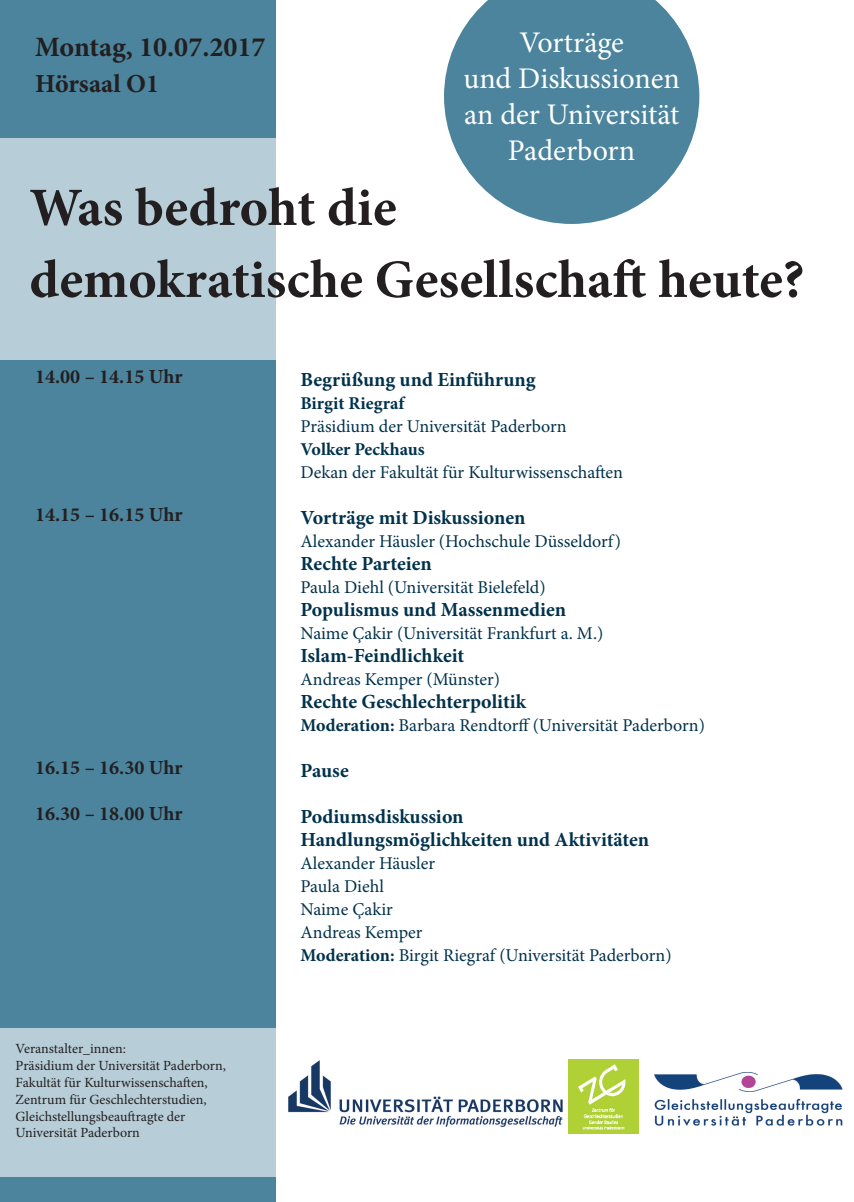
<style>
.page{position:relative;width:854px;height:1202px;background:#fff}
.page>*{position:absolute;margin:0;border:0;box-sizing:border-box;transform-origin:0 0}
.t1{font:700 54px/72px "Minion Pro";color:#231f20}
.t2{font:30px/36px "Minion Pro";letter-spacing:-.005em;color:#fff;text-align:center}
.t3{font:700 28px "Minion Pro";color:#231f20}
.t4{font:700 26px "Minion Pro";color:#231f20}
.t5{font:700 20px/23px "Minion Pro";color:#00324c}
.t6{font:700 20px "Minion Pro";color:#231f20}
.t7{font:18px/23px "Minion Pro";color:#00324c}
.t8{font:700 18px "Minion Pro";color:#00324c}
.t9{font:14px/16.8px "Minion Pro";color:#231f20}
.s1{font-weight:700}
</style>
<div class="page">
<div style="left:0;top:0;width:275px;height:1202px;background:#4b849c"></div>
<svg style="left:0;top:1028px;width:639px;height:148px;fill:#b7cdd7"></svg>
<div style="left:0;top:139px;width:276px;height:221px;background:#b7cdd7"></div>
<img style="left:568px;top:1060px;width:70px;height:74px">
<div style="left:284px;top:1060px;width:279px;height:73px;background:#fff"></div>
<img style="left:288px;top:1060px;width:274px;height:67px">
<svg style="left:444px;top:0;width:255px;height:224px;fill:#4b849c"></svg>
<img style="left:654px;top:1072px;width:189px;height:54px">
<h3 class="t3" style="left:35px;top:28px;width:232px">Montag, 10.07.2017</h3>
<h3 class="t4" style="left:35px;top:66px;width:125px">Hörsaal O1</h3>
<h2 class="t2" style="left:463px;top:25px;width:218px">Vorträge<br>und Diskussionen an der Universität<br>Paderborn</h2>
<h1 class="t1" style="left:30px;top:171px;width:776px">Was bedroht die<br>demokratische Gesellschaft heute?</h1>
<p class="t6" style="left:35px;top:362px;width:149px">14.00 – 14.15 Uhr</p>
<p class="t6" style="left:35px;top:500px;width:149px">14.15 – 16.15 Uhr</p>
<p class="t6" style="left:35px;top:753px;width:149px">16.15 – 16.30 Uhr</p>
<p class="t6" style="left:35px;top:799px;width:149px">16.30 – 18.00 Uhr</p>
<p class="t9" style="left:16px;top:1041px;width:212px">Veranstalter_innen:<br>Präsidium der Universität Paderborn,<br>Fakultät für Kulturwissenschaften,<br>Zentrum für Geschlechterstudien,<br>Gleichstellungsbeauftragte der<br>Universität Paderborn</p>
<p class="t5" style="left:300px;top:368px;width:236px">Begrüßung und Einführung</p>
<p class="t8" style="left:300px;top:390px;width:105px">Birgit Riegraf</p>
<p class="t7" style="left:300px;top:415px;width:268px">Präsidium der Universität Paderborn</p>
<p class="t8" style="left:300px;top:436px;width:126px">Volker Peckhaus</p>
<p class="t7" style="left:300px;top:461px;width:324px">Dekan der Fakultät für Kulturwissenschaften</p>
<p class="t5" style="left:300px;top:506px;width:226px">Vorträge mit Diskussionen</p>
<p class="t7" style="left:300px;top:530px;width:322px">Alexander Häusler (Hochschule Düsseldorf)</p>
<p class="t5" style="left:300px;top:552px;width:133px">Rechte Parteien</p>
<p class="t7" style="left:300px;top:576px;width:247px">Paula Diehl (Universität Bielefeld)</p>
<p class="t5" style="left:300px;top:598px;width:267px">Populismus und Massenmedien</p>
<p class="t7" style="left:300px;top:622px;width:304px">Naime Çakir (Universität Frankfurt a. M.)</p>
<p class="t5" style="left:300px;top:644px;width:165px">Islam-Feindlichkeit</p>
<p class="t7" style="left:300px;top:668px;width:201px">Andreas Kemper (Münster)</p>
<p class="t5" style="left:300px;top:690px;width:227px">Rechte Geschlechterpolitik</p>
<p class="t7" style="left:300px;top:714px;width:406px"><span class="s1">Moderation:</span> Barbara Rendtorff (Universität Paderborn)</p>
<p class="t5" style="left:300px;top:759px;width:50px">Pause</p>
<p class="t5" style="left:300px;top:805px;width:350px">Podiumsdiskussion<br>Handlungsmöglichkeiten und Aktivitäten</p>
<p class="t7" style="left:300px;top:852px;width:372px">Alexander Häusler<br>Paula Diehl<br>Naime Çakir<br>Andreas Kemper<br><span class="s1">Moderation:</span> Birgit Riegraf (Universität Paderborn)</p>
</div>
